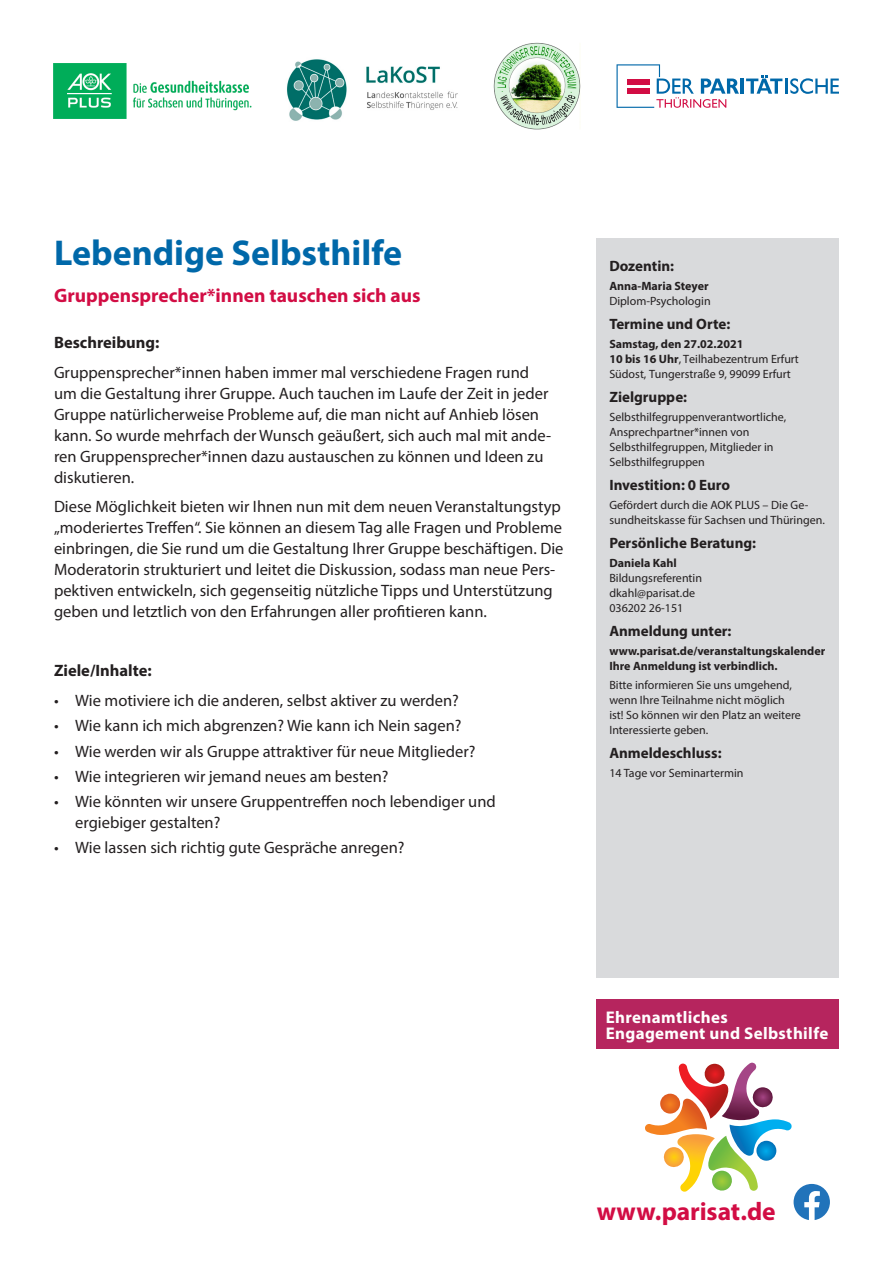
<style>
.page{position:relative;width:893px;height:1263px;background:#fff}
.page>*{position:absolute;margin:0;border:0;box-sizing:border-box;transform-origin:0 0}
.Headilne_1{font:700 36px "Myriad Pro";color:#0068a9}
.t1{font:700 25.5px "Myriad Pro";letter-spacing:-.005em;color:#d20d44}
.Headilne_2{font:700 19.5px "Myriad Pro";color:#d20d44}
.t2{font:700 16.95px/16.5px "Myriad Pro";letter-spacing:.02em;color:#fff}
.Fließtext{font:16.5px/21px "Myriad Pro";color:#231f20}
.Headline_3{font:700 16.5px "Myriad Pro";color:#231f20}
.Seitenleiste__Headli{font:700 15px "Myriad Pro";color:#231f20}
.Seitenleiste{font:12px/15px "Myriad Pro";color:#231f20}
.Seitenleiste__Headli-2{font:12px/15px "Myriad Pro";color:#231f20}
.Seitenleiste-2{font:700 12px/15px "Myriad Pro";color:#231f20}
.Datum{font:700 12px "Myriad Pro";color:#231f20}
.s1{font-weight:700}
</style>
<div class="page">
<hr style="left:740px;top:79px;width:4px;height:15px;background:#0068a9">
<svg style="left:746px;top:75px;width:93px;height:19px"></svg>
<svg style="left:616px;top:64px;width:123px;height:44px"></svg>
<img style="left:493px;top:43px;width:88px;height:87px">
<img style="left:53px;top:63px;width:199px;height:56px">
<img style="left:287px;top:59px;width:171px;height:62px">
<div style="left:597px;top:1000px;width:242px;height:49px;background:#b6255e"></div>
<svg style="left:645px;top:1063px;width:185px;height:157px"></svg>
<img style="left:703px;top:1064px;width:23px;height:21px">
<div style="left:597px;top:238px;width:242px;height:740px;background:#d9dadc"></div>
<p class="Headilne_1" style="left:54px;top:230px;width:350px">Lebendige Selbsthilfe</p>
<p class="Headilne_2" style="left:54px;top:283px;width:368px">Gruppensprecher*innen tauschen sich aus</p>
<p class="Headline_3" style="left:54px;top:332px;width:107px">Beschreibung:</p>
<p class="Fließtext" style="left:54px;top:362px;width:499px">Gruppensprecher*innen haben immer mal verschiedene Fragen rund um die Gestaltung ihrer Gruppe. Auch tauchen im Laufe der Zeit in jeder Gruppe natürlicherweise Probleme auf, die man nicht auf Anhieb lösen kann. So wurde mehrfach der Wunsch geäußert, sich auch mal mit ande&shy;ren Gruppensprecher*innen dazu austauschen zu können und Ideen zu diskutieren.</p>
<p class="Fließtext" style="left:54px;top:496px;width:511px">Diese Möglichkeit bieten wir Ihnen nun mit dem neuen Veranstaltungstyp „moderiertes Treffen“. Sie können an diesem Tag alle Fragen und Probleme einbringen, die Sie rund um die Gestaltung Ihrer Gruppe beschäftigen. Die Moderatorin strukturiert und leitet die Diskussion, sodass man neue Pers&shy;pektiven entwickeln, sich gegenseitig nützliche Tipps und Unterstützung geben und letztlich von den Erfahrungen aller profitieren kann.</p>
<p class="Headline_3" style="left:54px;top:660px;width:99px">Ziele/Inhalte:</p>
<p class="Fließtext" style="left:54px;top:690px;width:406px">• Wie motiviere ich die anderen, selbst aktiver zu werden?</p>
<p class="Fließtext" style="left:54px;top:715px;width:409px">• Wie kann ich mich abgrenzen? Wie kann ich Nein sagen?</p>
<p class="Fließtext" style="left:54px;top:740px;width:423px">• Wie werden wir als Gruppe attraktiver für neue Mitglieder?</p>
<p class="Fließtext" style="left:54px;top:765px;width:336px">• Wie integrieren wir jemand neues am besten?</p>
<p class="Fließtext" style="left:75px;top:791px;width:422px;text-indent:-21px">• Wie könnten wir unsere Gruppentreffen noch lebendiger und ergiebiger gestalten?</p>
<p class="Fließtext" style="left:54px;top:837px;width:352px">• Wie lassen sich richtig gute Gespräche anregen?</p>
<p class="Seitenleiste__Headli" style="left:609px;top:256px;width:66px">Dozentin:</p>
<p class="Seitenleiste" style="left:609px;top:278px;width:103px"><span class="s1">Anna-Maria Steyer<br></span>Diplom-Psychologin</p>
<p class="Seitenleiste__Headli" style="left:609px;top:314px;width:122px">Termine und Orte:</p>
<p class="Datum" style="left:609px;top:336px;width:136px">Samstag, den 27.02.2021</p>
<p class="Seitenleiste" style="left:609px;top:351px;width:191px"><span class="s1">10 bis 16 Uhr</span>, Teilhabezentrum Erfurt<br>Südost, Tungerstraße 9, 99099 Erfurt</p>
<p class="Seitenleiste__Headli" style="left:609px;top:387px;width:79px">Zielgruppe:</p>
<p class="Seitenleiste" style="left:609px;top:409px;width:178px">Selbsthilfegruppenverantwortliche,<br>Ansprechpartner*innen von<br>Selbsthilfegruppen, Mitglieder in<br>Selbsthilfegruppen</p>
<p class="Seitenleiste__Headli" style="left:609px;top:475px;width:122px">Investition: 0 Euro</p>
<p class="Seitenleiste__Headli-2" style="left:609px;top:497px;width:217px">Gefördert durch die AOK PLUS – Die Ge&shy;sundheitskasse für Sachsen und Thüringen.</p>
<p class="Seitenleiste__Headli" style="left:609px;top:533px;width:148px">Persönliche Beratung:</p>
<p class="Seitenleiste" style="left:609px;top:555px;width:94px"><span class="s1">Daniela Kahl<br></span>Bildungsreferentin dkahl@parisat.de<br>036202 26-151</p>
<p class="Seitenleiste__Headli" style="left:609px;top:621px;width:124px">Anmeldung unter:</p>
<p class="Seitenleiste-2" style="left:609px;top:643px;width:217px">www.parisat.de/veranstaltungskalender<br>Ihre Anmeldung ist verbindlich.</p>
<p class="Seitenleiste" style="left:609px;top:677px;width:193px">Bitte informieren Sie uns umgehend, wenn Ihre Teilnahme nicht möglich ist! So können wir den Platz an weitere<br>Interessierte geben.</p>
<p class="Seitenleiste__Headli" style="left:609px;top:743px;width:114px">Anmeldeschluss:</p>
<p class="Seitenleiste" style="left:609px;top:765px;width:136px">14 Tage vor Seminartermin</p>
<p class="t2" style="left:606px;top:1008px;width:224px">Ehrenamtliches<br>Engagement und Selbsthilfe</p>
<h2 class="t1" style="left:597px;top:1194px;width:180px">www.parisat.de</h2>
</div>
